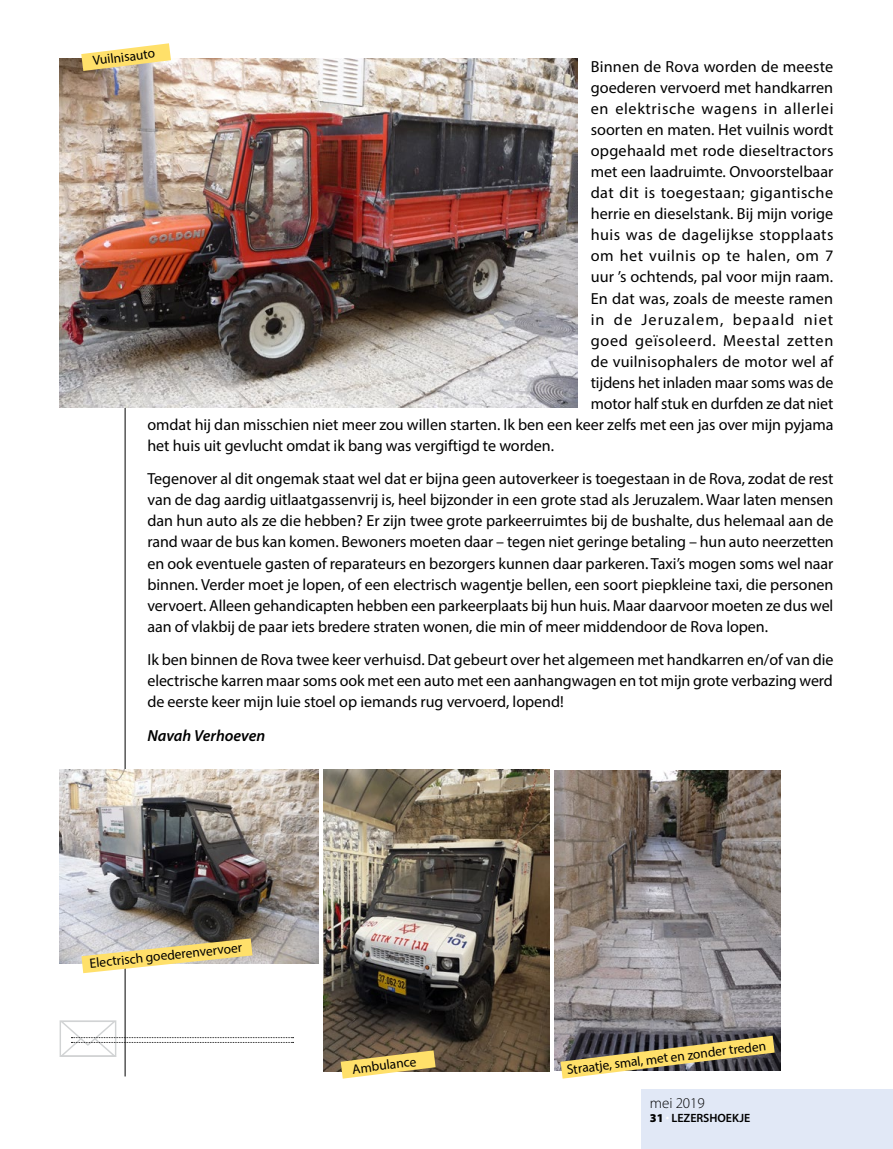
<style>
.page{position:relative;width:893px;height:1149px;background:#fff}
.page>*{position:absolute;margin:0;border:0;box-sizing:border-box;transform-origin:0 0}
.t1{font:16.05px/21px "Myriad Pro";color:#000;text-align:justify}
.t2{font:16.05px "Myriad Pro";letter-spacing:.025em;color:#000}
.t3{font:16.05px "Myriad Pro";letter-spacing:.04em;color:#000}
.t4{font:16.05px "Myriad Pro";letter-spacing:.045em;color:#000}
.t5{font:16.05px "Myriad Pro";letter-spacing:.03em;color:#000}
.t6{font:16.05px "Myriad Pro";letter-spacing:.07em;color:#000}
.t7{font:italic 600 16.05px "Myriad Pro";color:#000}
.t8{font:300 15px "Myriad Pro";color:#000}
.t9{font:13.5px "Myriad Pro";color:#000}
.t10{font:600 12px "Myriad Pro";color:#000}
.s1{font-weight:900}
.s2{font-weight:900;color:#fff}
</style>
<div class="page">
<svg style="left:59px;top:1018px;width:235px;height:39px"></svg>
<hr style="left:125px;top:64px;width:1px;height:1012px;background:#000">
<img style="left:555px;top:770px;width:225px;height:300px">
<img style="left:60px;top:768px;width:259px;height:195px">
<img style="left:60px;top:58px;width:518px;height:349px">
<img style="left:323px;top:769px;width:226px;height:301px">
<svg style="left:81px;top:938px;width:171px;height:34px"></svg>
<svg style="left:341px;top:1049px;width:95px;height:29px;background:#d5be74"></svg>
<svg style="left:560px;top:1035px;width:215px;height:43px;background:#a6996f"></svg>
<svg style="left:81px;top:43px;width:90px;height:28px"></svg>
<div style="left:641px;top:1089px;width:252px;height:59px;background:#e1e8f6"></div>
<p class="t9" style="left:92px;top:52px;width:64px;rotate:-7deg">Vuilnisauto</p>
<p class="t1" style="left:591px;top:56px;width:244px">Binnen de Rova worden de meeste</p>
<p class="t1" style="left:591px;top:77px;width:244px">goederen vervoerd met handkarren</p>
<p class="t3" style="left:591px;top:99px;width:244px">en elektrische wagens in allerlei</p>
<p class="t1" style="left:591px;top:119px;width:244px">soorten en maten. Het vuilnis wordt</p>
<p class="t1" style="left:591px;top:140px;width:244px">opgehaald met rode dieseltractors</p>
<p class="t1" style="left:591px;top:161px;width:244px">met een laadruimte. Onvoorstelbaar</p>
<p class="t2" style="left:591px;top:183px;width:244px">dat dit is toegestaan; gigantische</p>
<p class="t1" style="left:591px;top:203px;width:244px">herrie en dieselstank. Bij mijn vorige</p>
<p class="t2" style="left:591px;top:225px;width:244px">huis was de dagelijkse stopplaats</p>
<p class="t5" style="left:591px;top:246px;width:244px">om het vuilnis op te halen, om 7</p>
<p class="t1" style="left:591px;top:266px;width:244px">uur ’s ochtends, pal voor mijn raam.</p>
<p class="t1" style="left:591px;top:287px;width:244px">En dat was, zoals de meeste ramen</p>
<p class="t6" style="left:591px;top:309px;width:244px">in de Jeruzalem, bepaald niet</p>
<p class="t4" style="left:591px;top:330px;width:244px">goed geïsoleerd. Meestal zetten</p>
<p class="t1" style="left:591px;top:350px;width:244px">de vuilnisophalers de motor wel af</p>
<p class="t1" style="left:591px;top:371px;width:244px">tijdens het inladen maar soms was de</p>
<p class="t1" style="left:591px;top:392px;width:244px">motor half stuk en durfden ze dat niet</p>
<p class="t1" style="left:147px;top:413px;width:688px">omdat hij dan misschien niet meer zou willen starten. Ik ben een keer zelfs met een jas over mijn pyjama</p>
<p class="t1" style="left:147px;top:434px;width:408px">het huis uit gevlucht omdat ik bang was vergiftigd te worden.</p>
<p class="t1" style="left:147px;top:468px;width:688px">Tegenover al dit ongemak staat wel dat er bijna geen autoverkeer is toegestaan in de Rova, zodat de rest van de dag aardig uitlaatgassenvrij is, heel bijzonder in een grote stad als Jeruzalem. Waar laten mensen dan hun auto als ze die hebben? Er zijn twee grote parkeerruimtes bij de bushalte, dus helemaal aan de rand waar de bus kan komen. Bewoners moeten daar – tegen niet geringe betaling – hun auto neerzetten en ook eventuele gasten of reparateurs en bezorgers kunnen daar parkeren. Taxi’s mogen soms wel naar binnen. Verder moet je lopen, of een electrisch wagentje bellen, een soort piepkleine taxi, die personen vervoert. Alleen gehandicapten hebben een parkeerplaats bij hun huis. Maar daarvoor moeten ze dus wel aan of vlakbij de paar iets bredere straten wonen, die min of meer middendoor de Rova lopen.</p>
<p class="t1" style="left:147px;top:649px;width:688px">Ik ben binnen de Rova twee keer verhuisd. Dat gebeurt over het algemeen met handkarren en/of van die electrische karren maar soms ook met een auto met een aanhangwagen en tot mijn grote verbazing werd de eerste keer mijn luie stoel op iemands rug vervoerd, lopend!</p>
<p class="t7" style="left:147px;top:725px;width:119px">Navah Verhoeven</p>
<p class="t9" style="left:89px;top:954px;width:155px;rotate:-6deg">Electrisch goederenvervoer</p>
<p class="t9" style="left:351px;top:1060px;width:66px;rotate:-7deg">Ambulance</p>
<p class="t9" style="left:566px;top:1061px;width:202px;rotate:-7deg">Straatje, smal, met en zonder treden</p>
<p class="t8" style="left:650px;top:1093px;width:56px">mei 2019</p>
<p class="t10" style="left:650px;top:1109px;width:102px"><span class="s1">31</span> <span class="s2">·</span> LEZERSHOEKJE</p>
</div>
